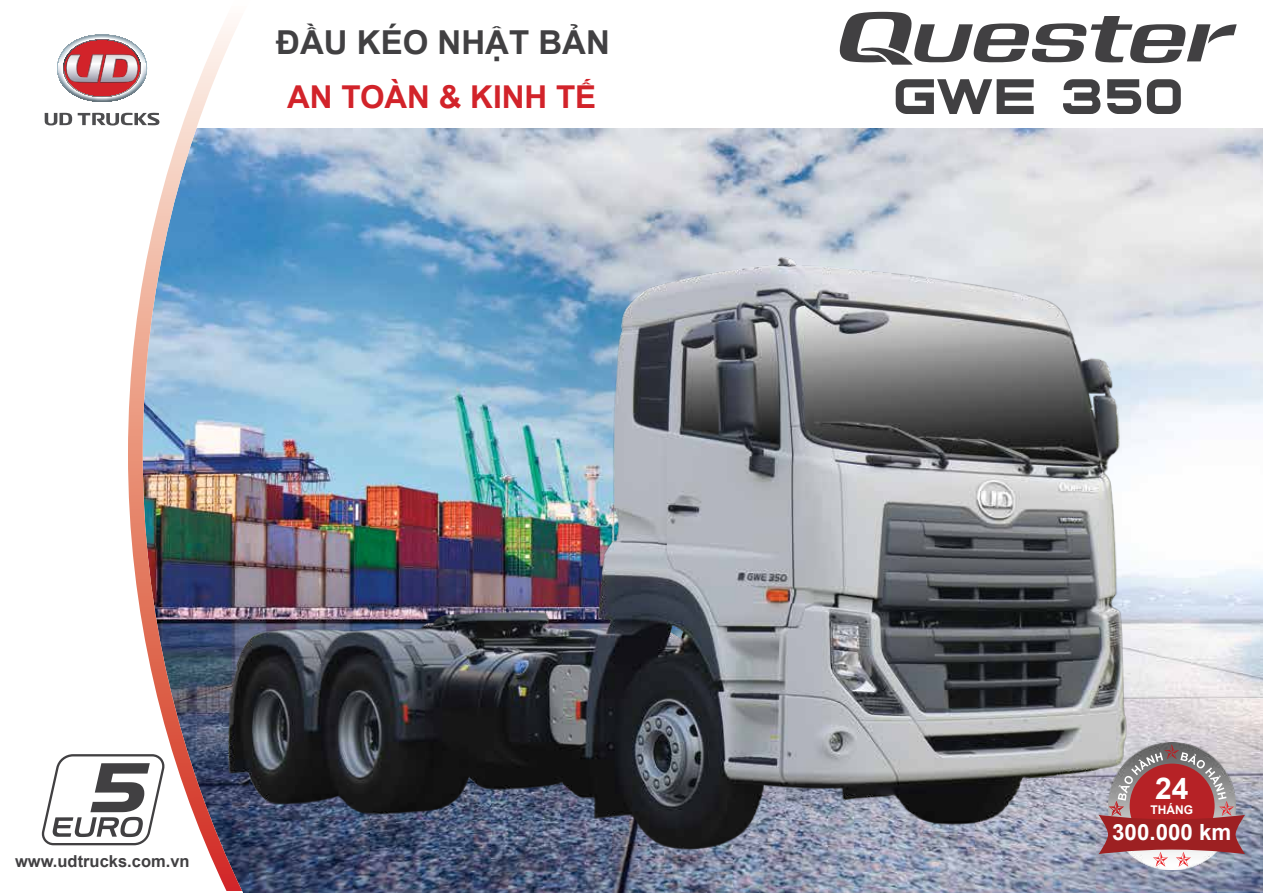
<style>
.page{position:relative;width:1263px;height:893px;background:#fff}
.page>*{position:absolute;margin:0;border:0;box-sizing:border-box;transform-origin:0 0}
.t1{font:700 33px "Arial";color:#414042}
.t2{font:700 31.5px "Arial";color:#d2232a}
.t3{font:700 30px "Arial";color:#fff}
.t4{font:700 22.35px "Arial";color:#fff}
.t5{font:700 16.5px "Arial";color:#414042}
.t6{font:700 12px "Arial";color:#fff}
</style>
<div class="page">
<img style="left:250px;top:128px;width:1013px;height:765px">
<img style="left:250px;top:189px;width:972px;height:685px">
<img style="left:1108px;top:742px;width:128px;height:128px">
<svg style="left:1098px;top:744px;width:147px;height:123px"></svg>
<img style="left:128px;top:20px;width:122px;height:873px">
<svg style="left:78px;top:113px;width:82px;height:13px"></svg>
<svg style="left:45px;top:113px;width:27px;height:12px"></svg>
<svg style="left:57px;top:34px;width:90px;height:68px"></svg>
<svg style="left:41px;top:754px;width:124px;height:91px"></svg>
<svg style="left:840px;top:12px;width:397px;height:53px"></svg>
<svg style="left:896px;top:79px;width:138px;height:35px"></svg>
<svg style="left:1063px;top:79px;width:37px;height:35px"></svg>
<svg style="left:1107px;top:79px;width:34px;height:35px"></svg>
<svg style="left:1147px;top:79px;width:34px;height:35px"></svg>
<h1 class="t1" style="left:276px;top:19px;width:335px">ĐẦU KÉO NHẬT BẢN</h1>
<h2 class="t2" style="left:287px;top:75px;width:311px">AN TOÀN &amp; KINH TẾ</h2>
<p class="t5" style="left:15px;top:850px;width:176px">www.udtrucks.com.vn</p>
<h3 class="t3" style="left:1155px;top:768px;width:35px">24</h3>
<p class="t6" style="left:1151px;top:801px;width:44px">THÁNG</p>
<h3 class="t4" style="left:1112px;top:817px;width:121px">300.000 km</h3>
</div>
